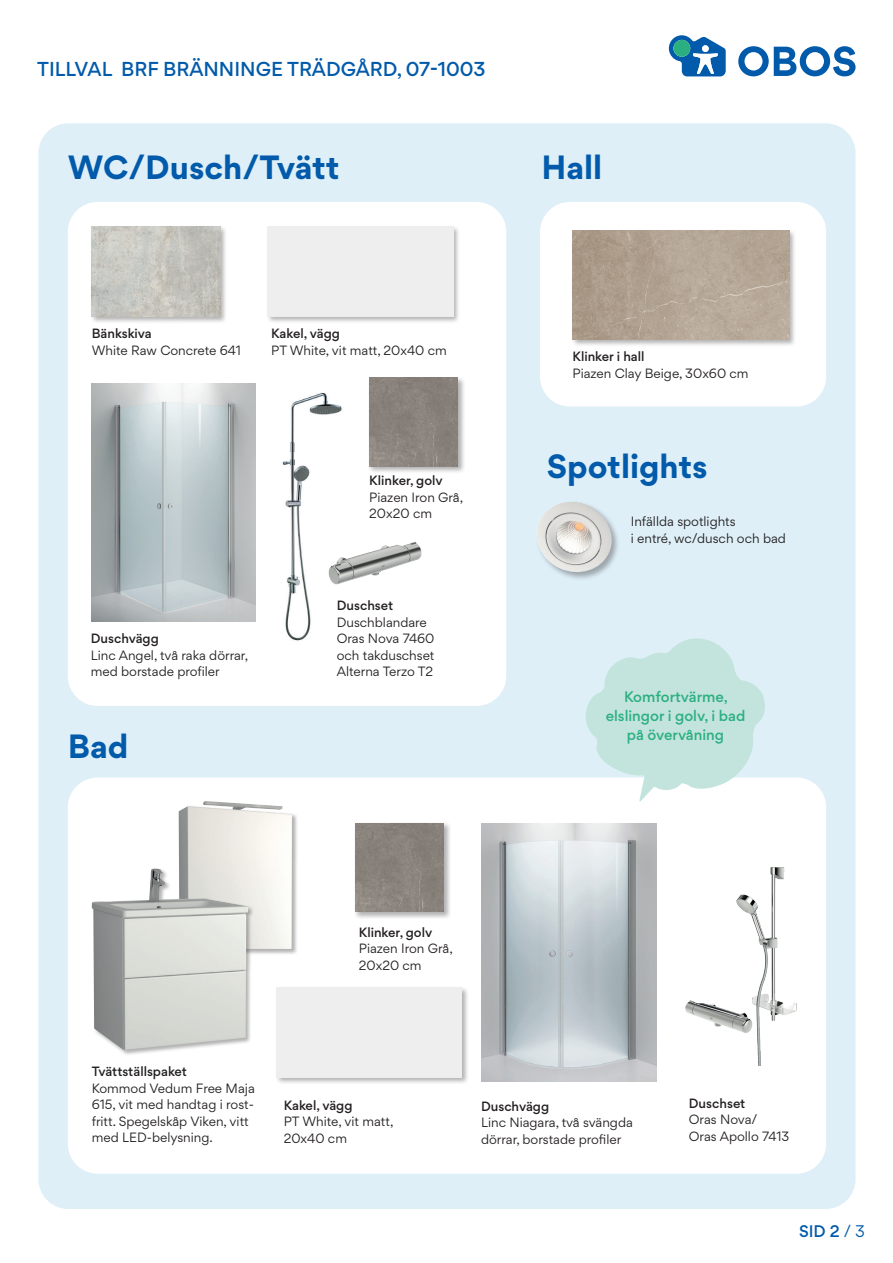
<style>
.page{position:relative;width:893px;height:1263px;background:#fff}
.page>*{position:absolute;margin:0;border:0;box-sizing:border-box;transform-origin:0 0}
.t1{font:700 30px "Gordita";color:#015aaa}
.t2{font:500 18px "Gordita";color:#015aaa}
.t3{font:500 15px "Gordita";color:#015aaa}
.t4{font:500 13.65px/18.9px "Gordita";color:#2baf81;text-align:center}
.t5{font:12px/16.5px "Gordita";color:#231f20}
.t6{font:500 12px "Gordita";color:#231f20}
.s1{font-weight:400}
</style>
<div class="page">
<div style="left:38px;top:123px;width:817px;height:1086px;background:#deeff8;border-radius:30px"></div>
<svg style="left:738px;top:46px;width:117px;height:30px"></svg>
<svg style="left:669px;top:35px;width:57px;height:41px"></svg>
<div style="left:702px;top:45px;width:7px;height:7px;background:#fff;border-radius:50%"></div>
<div style="left:673px;top:40px;width:17px;height:17px;background:#2baf81;border-radius:50%"></div>
<div style="left:68px;top:202px;width:438px;height:504px;background:#fff;border-radius:30px"></div>
<div style="left:540px;top:202px;width:286px;height:204px;background:#fff;border-radius:30px"></div>
<div style="left:68px;top:777px;width:758px;height:397px;background:#fff;border-radius:30px"></div>
<div style="left:90px;top:225px;width:138px;height:99px;background:#231f20;opacity:.35"></div>
<img style="left:92px;top:227px;width:128px;height:89px">
<img style="left:282px;top:393px;width:60px;height:248px">
<img style="left:320px;top:538px;width:102px;height:50px">
<div style="left:368px;top:376px;width:97px;height:98px;background:#231f20;opacity:.35"></div>
<img style="left:369px;top:378px;width:89px;height:88px">
<div style="left:571px;top:229px;width:225px;height:118px;background:#231f20;opacity:.35"></div>
<img style="left:572px;top:231px;width:217px;height:108px">
<div style="left:266px;top:225px;width:195px;height:99px;background:#231f20;opacity:.35"></div>
<div style="left:268px;top:227px;width:185px;height:89px;background:#efeeee"></div>
<svg style="left:585px;top:638px;width:182px;height:164px"></svg>
<div style="left:535px;top:500px;width:85px;height:81px;background:#231f20;opacity:.35"></div>
<img style="left:535px;top:502px;width:79px;height:72px">
<div style="left:354px;top:821px;width:97px;height:98px;background:#231f20;opacity:.35"></div>
<img style="left:355px;top:823px;width:89px;height:89px">
<div style="left:275px;top:986px;width:194px;height:99px;background:#231f20;opacity:.35"></div>
<div style="left:277px;top:988px;width:185px;height:89px;background:#efeeee"></div>
<div style="left:178px;top:805px;width:120px;height:150px;background:#231f20;opacity:.35"></div>
<img style="left:179px;top:806px;width:113px;height:143px">
<img style="left:203px;top:801px;width:80px;height:9px">
<div style="left:91px;top:867px;width:163px;height:189px;background:#231f20;opacity:.35"></div>
<img style="left:92px;top:868px;width:157px;height:182px">
<img style="left:481px;top:823px;width:176px;height:259px">
<img style="left:686px;top:867px;width:110px;height:199px">
<img style="left:92px;top:383px;width:164px;height:239px">
<h2 class="t2" style="left:37px;top:56px;width:450px">TILLVAL BRF BRÄNNINGE TRÄDGÅRD, 07-1003</h2>
<h1 class="t1" style="left:68px;top:143px;width:273px">WC/Dusch/Tvätt</h1>
<h1 class="t1" style="left:541px;top:143px;width:62px">Hall</h1>
<p class="t6" style="left:92px;top:325px;width:62px">Bänkskiva</p>
<p class="t5" style="left:92px;top:342px;width:151px">White Raw Concrete 641</p>
<p class="t6" style="left:271px;top:325px;width:70px">Kakel, vägg</p>
<p class="t5" style="left:271px;top:342px;width:177px">PT White, vit matt, 20x40 cm</p>
<p class="t6" style="left:91px;top:630px;width:70px">Duschvägg</p>
<p class="t5" style="left:91px;top:647px;width:159px">Linc Angel, två raka dörrar, med borstade profiler</p>
<h1 class="t1" style="left:68px;top:722px;width:62px">Bad</h1>
<p class="t6" style="left:369px;top:472px;width:75px">Klinker, golv</p>
<p class="t5" style="left:369px;top:489px;width:95px">Piazen Iron Grå,<br>20x20 cm</p>
<p class="t6" style="left:337px;top:597px;width:58px">Duschset</p>
<p class="t5" style="left:337px;top:614px;width:99px">Duschblandare<br>Oras Nova 7460 och takduschset<br>Alterna Terzo T2</p>
<p class="t6" style="left:572px;top:347px;width:74px">Klinker i hall</p>
<p class="t5" style="left:572px;top:365px;width:178px">Piazen Clay Beige, 30x60 cm</p>
<h1 class="t1" style="left:547px;top:443px;width:162px">Spotlights</h1>
<p class="t5" style="left:631px;top:513px;width:157px">Infällda spotlights<br>i entré, wc/dusch och bad</p>
<p class="t4" style="left:606px;top:687px;width:141px">Komfortvärme, elslingor i golv, i bad på övervåning</p>
<p class="t6" style="left:359px;top:923px;width:75px">Klinker, golv</p>
<p class="t5" style="left:359px;top:940px;width:95px">Piazen Iron Grå,<br>20x20 cm</p>
<p class="t6" style="left:92px;top:1063px;width:97px">Tvättställspaket</p>
<p class="t5" style="left:92px;top:1080px;width:165px">Kommod Vedum Free Maja<br>615, vit med handtag i rost&shy;fritt. Spegelskåp Viken, vitt med LED-belysning.</p>
<p class="t6" style="left:284px;top:1096px;width:70px">Kakel, vägg</p>
<p class="t5" style="left:284px;top:1113px;width:111px">PT White, vit matt,<br>20x40 cm</p>
<p class="t6" style="left:481px;top:1097px;width:70px">Duschvägg</p>
<p class="t5" style="left:481px;top:1114px;width:153px">Linc Niagara, två svängda dörrar, borstade profiler</p>
<p class="t6" style="left:689px;top:1094px;width:58px">Duschset</p>
<p class="t5" style="left:689px;top:1111px;width:102px">Oras Nova/<br>Oras Apollo 7413</p>
<p class="t3" style="left:799px;top:1220px;width:68px">SID 2 <span class="s1">/ 3</span></p>
</div>
